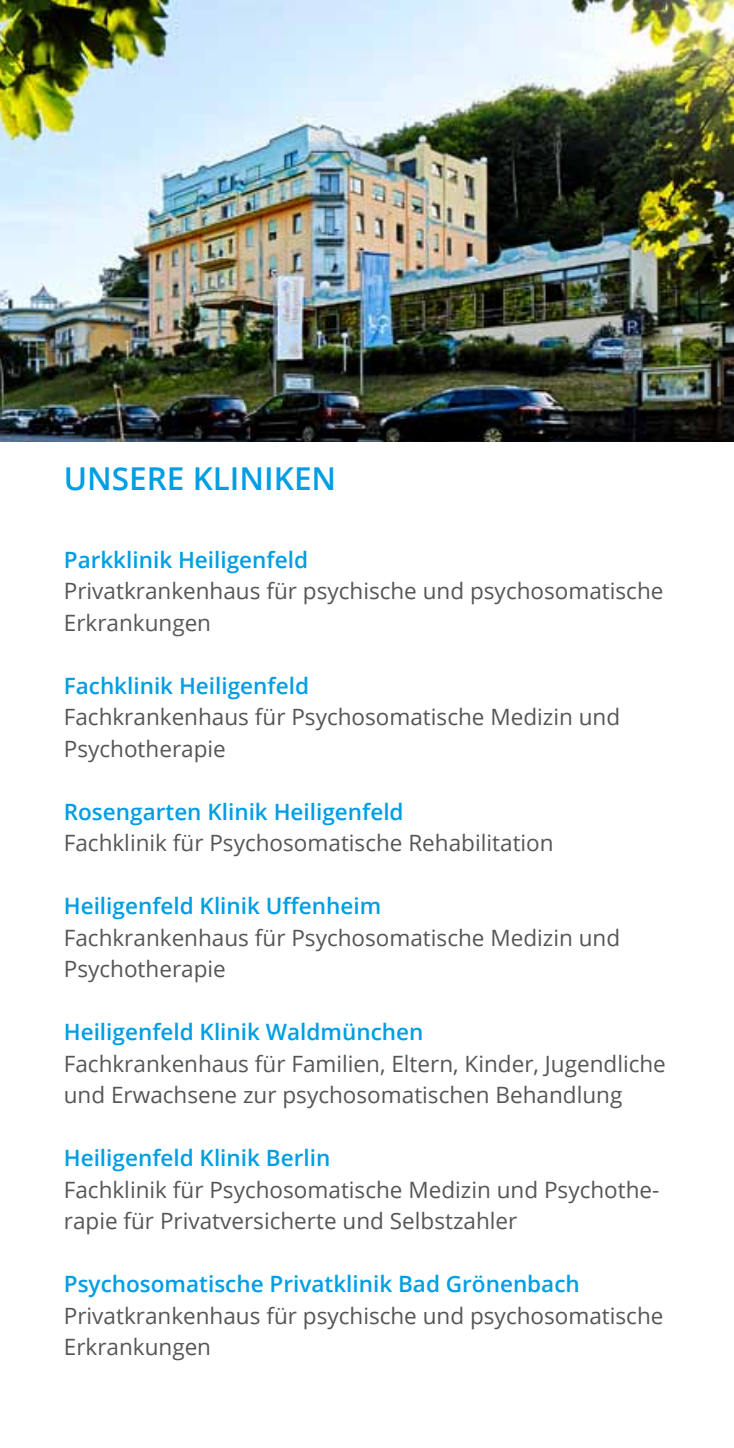
<style>
.page{position:relative;width:734px;height:1448px;background:#fff}
.page>*{position:absolute;margin:0;border:0;box-sizing:border-box;transform-origin:0 0}
.t1{font:600 31.5px "Open Sans";color:#009ee3}
.t2{font:22.5px/31.5px "Open Sans";color:#565655}
.t3{font:600 22.5px "Open Sans";color:#009ee3}
</style>
<div class="page">
<img style="left:0;top:0;width:733px;height:442px">
<h1 class="t1" style="left:64px;top:457px;width:274px">U nsere Kliniken</h1>
<p class="t3" style="left:64px;top:544px;width:246px">Parkklinik Heiligenfeld</p>
<p class="t2" style="left:64px;top:575px;width:601px">Privatkrankenhaus für psychische und psychosomatische<br>Erkrankungen</p>
<p class="t3" style="left:64px;top:670px;width:247px">Fachklinik Heiligenfeld</p>
<p class="t2" style="left:64px;top:701px;width:557px">Fachkrankenhaus für Psychosomatische Medizin und<br>Psychotherapie</p>
<p class="t3" style="left:64px;top:796px;width:341px">Rosengarten Klinik Heiligenfeld</p>
<p class="t2" style="left:64px;top:827px;width:491px">Fachklinik für Psychosomatische Rehabilitation</p>
<p class="t3" style="left:64px;top:891px;width:319px">Heiligenfeld Klinik Uffenheim</p>
<p class="t2" style="left:64px;top:921px;width:557px">Fachkrankenhaus für Psychosomatische Medizin und<br>Psychotherapie</p>
<p class="t3" style="left:64px;top:1017px;width:361px">Heiligenfeld Klinik Waldmünchen</p>
<p class="t2" style="left:64px;top:1047px;width:603px">Fachkrankenhaus für Familien, Eltern, Kinder, Jugendliche und Erwachsene zur psychosomatischen Behandlung</p>
<p class="t3" style="left:64px;top:1143px;width:268px">Heiligenfeld Klinik Berlin</p>
<p class="t2" style="left:64px;top:1173px;width:597px">Fachklinik für Psychosomatische Medizin und Psychothe&shy;rapie für Privatversicherte und Selbstzahler</p>
<p class="t3" style="left:64px;top:1269px;width:517px">Psychosomatische Privatklinik Bad Grönenbach</p>
<p class="t2" style="left:64px;top:1299px;width:601px">Privatkrankenhaus für psychische und psychosomatische<br>Erkrankungen</p>
</div>
